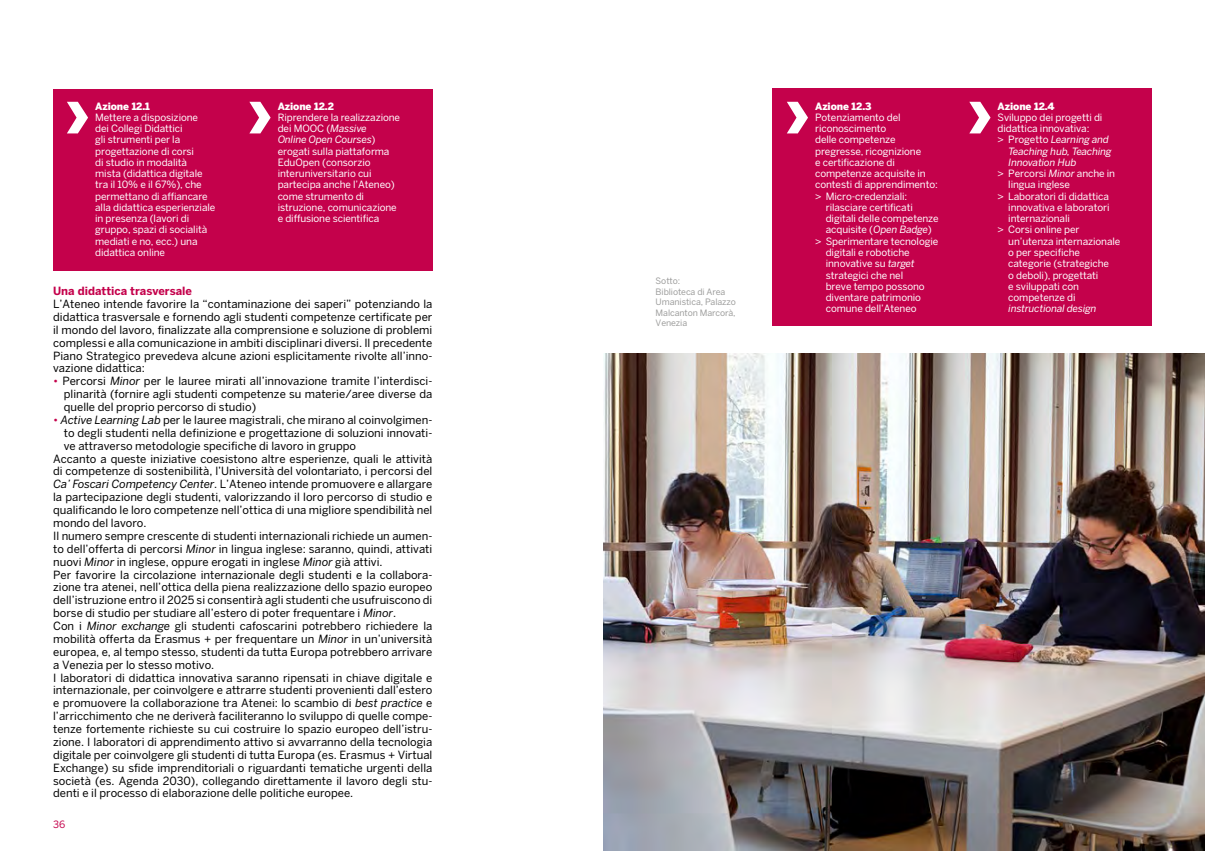
<style>
.page{position:relative;width:1205px;height:851px;background:#fff}
.page>*{position:absolute;margin:0;border:0;box-sizing:border-box;transform-origin:0 0}
.t1{font:11.25px/12.9px "Benton Sans";color:#000;text-align:justify}
.t2{font:700 11.25px "Benton Sans";color:#c4014b}
.t3{font:10px/11.2px "Benton Sans";letter-spacing:-.01em;color:#fff}
.t4{font:italic 10px "Benton Sans";letter-spacing:-.01em;color:#fff}
.t5{font:900 10px "Benton Sans";letter-spacing:-.01em;color:#fff}
.t6{font:10px "Benton Sans";color:#c4014b}
.t7{font:8.75px/10.5px "Benton Sans";letter-spacing:-.01em;color:#9d9d9c}
.s1{font-style:italic}
.s2{color:#c4014b}
.s3{font-style:normal}
</style>
<div class="page">
<div style="left:53px;top:89px;width:379px;height:181px;background:#c4014b"></div>
<div style="left:772px;top:89px;width:380px;height:237px;background:#c4014b"></div>
<svg style="left:67px;top:102px;width:21px;height:31px"></svg>
<svg style="left:787px;top:102px;width:21px;height:31px"></svg>
<svg style="left:249px;top:102px;width:22px;height:31px"></svg>
<svg style="left:969px;top:102px;width:21px;height:31px"></svg>
<img style="left:603px;top:353px;width:602px;height:497px">
<p class="t5" style="left:95px;top:100px;width:56px">Azione 12.1</p>
<p class="t3" style="left:95px;top:111px;width:122px">Mettere a disposizione<br>dei Collegi Didattici<br>gli strumenti per la progettazione di corsi<br>di studio in modalità<br>mista (didattica digitale tra il 10% e il 67%), che permettano di affiancare alla didattica esperienziale in presenza (lavori di gruppo, spazi di socialità mediati e no, ecc.) una didattica online</p>
<p class="t5" style="left:278px;top:100px;width:58px">Azione 12.2</p>
<p class="t3" style="left:278px;top:111px;width:124px">Riprendere la realizzazione dei MOOC (<span class="s1">Massive<br>Online Open Courses</span>) erogati sulla piattaforma<br>EduOpen (consorzio interuniversitario cui partecipa anche l’Ateneo) come strumento di istruzione, comunicazione e diffusione scientifica</p>
<p class="t2" style="left:53px;top:284px;width:140px">Una didattica trasversale</p>
<p class="t1" style="left:53px;top:297px;width:381px">L’Ateneo intende favorire la “contaminazione dei saperi” potenziando la didattica trasversale e fornendo agli studenti competenze certificate per il mondo del lavoro, finalizzate alla comprensione e soluzione di problemi complessi e alla comunicazione in ambiti disciplinari diversi. Il precedente Piano Strategico prevedeva alcune azioni esplicitamente rivolte all’inno&shy;vazione didattica:</p>
<p class="t1" style="left:64px;top:374px;width:370px;text-indent:-11px"><span class="s2">•</span> Percorsi <span class="s1">Minor</span> per le lauree mirati all’innovazione tramite l’interdisci&shy;plinarità (fornire agli studenti competenze su materie/aree diverse da quelle del proprio percorso di studio)</p>
<p class="t1" style="left:53px;top:413px;width:381px"><span class="s2">•</span> <span class="s1">Active Learning Lab</span> per le lauree magistrali, che mirano al coinvolgimen-</p>
<p class="t1" style="left:64px;top:426px;width:370px">to degli studenti nella definizione e progettazione di soluzioni innovati-</p>
<p class="t1" style="left:64px;top:439px;width:294px">ve attraverso metodologie specifiche di lavoro in gruppo</p>
<p class="t1" style="left:53px;top:452px;width:381px">Accanto a queste iniziative coesistono altre esperienze, quali le attività</p>
<p class="t1" style="left:53px;top:464px;width:381px">di competenze di sostenibilità, l’Università del volontariato, i percorsi del</p>
<p class="t1" style="left:53px;top:477px;width:381px"><span class="s1">Ca’ Foscari Competency Center</span>. L’Ateneo intende promuovere e allargare</p>
<p class="t1" style="left:53px;top:490px;width:381px">la partecipazione degli studenti, valorizzando il loro percorso di studio e</p>
<p class="t1" style="left:53px;top:503px;width:381px">qualificando le loro competenze nell’ottica di una migliore spendibilità nel</p>
<p class="t1" style="left:53px;top:516px;width:95px">mondo del lavoro.</p>
<p class="t1" style="left:53px;top:529px;width:381px">Il numero sempre crescente di studenti internazionali richiede un aumen-</p>
<p class="t1" style="left:53px;top:542px;width:381px">to dell’offerta di percorsi <span class="s1">Minor</span> in lingua inglese: saranno, quindi, attivati</p>
<p class="t1" style="left:53px;top:555px;width:331px">nuovi <span class="s1">Minor</span> in inglese, oppure erogati in inglese <span class="s1">Minor</span> già attivi.</p>
<p class="t1" style="left:53px;top:567px;width:381px">Per favorire la circolazione internazionale degli studenti e la collabora-</p>
<p class="t1" style="left:53px;top:580px;width:381px">zione tra atenei, nell’ottica della piena realizzazione dello spazio europeo</p>
<p class="t1" style="left:53px;top:593px;width:381px">dell’istruzione entro il 2025 si consentirà agli studenti che usufruiscono di</p>
<p class="t1" style="left:53px;top:606px;width:344px">borse di studio per studiare all’estero di poter frequentare i <span class="s1">Minor</span>.</p>
<p class="t1" style="left:53px;top:619px;width:381px">Con i <span class="s1">Minor exchange</span> gli studenti cafoscarini potrebbero richiedere la</p>
<p class="t1" style="left:53px;top:632px;width:381px">mobilità offerta da Erasmus + per frequentare un <span class="s1">Minor</span> in un’università</p>
<p class="t1" style="left:53px;top:645px;width:381px">europea, e, al tempo stesso, studenti da tutta Europa potrebbero arrivare</p>
<p class="t1" style="left:53px;top:658px;width:163px">a Venezia per lo stesso motivo.</p>
<p class="t1" style="left:53px;top:670px;width:381px">I laboratori di didattica innovativa saranno ripensati in chiave digitale e</p>
<p class="t1" style="left:53px;top:683px;width:381px">internazionale, per coinvolgere e attrarre studenti provenienti dall’estero</p>
<p class="t1" style="left:53px;top:696px;width:381px">e promuovere la collaborazione tra Atenei: lo scambio di <span class="s1">best practice</span> e</p>
<p class="t1" style="left:53px;top:709px;width:381px">l’arricchimento che ne deriverà faciliteranno lo sviluppo di quelle compe-</p>
<p class="t1" style="left:53px;top:722px;width:381px">tenze fortemente richieste su cui costruire lo spazio europeo dell’istru-</p>
<p class="t1" style="left:53px;top:735px;width:381px">zione. I laboratori di apprendimento attivo si avvarranno della tecnologia</p>
<p class="t1" style="left:53px;top:748px;width:381px">digitale per coinvolgere gli studenti di tutta Europa (es. Erasmus + Virtual</p>
<p class="t1" style="left:53px;top:760px;width:381px">Exchange) su sfide imprenditoriali o riguardanti tematiche urgenti della</p>
<p class="t1" style="left:53px;top:773px;width:381px">società (es. Agenda 2030), collegando direttamente il lavoro degli stu-</p>
<p class="t1" style="left:53px;top:786px;width:302px">denti e il processo di elaborazione delle politiche europee.</p>
<p class="t6" style="left:53px;top:818px;width:14px">36</p>
<p class="t7" style="left:656px;top:275px;width:82px">Sotto:<br>Biblioteca di Area<br>Umanistica, Palazzo<br>Malcanton Marcorà,<br>Venezia</p>
<p class="t5" style="left:815px;top:100px;width:58px">Azione 12.3</p>
<p class="t3" style="left:815px;top:111px;width:87px">Potenziamento del</p>
<p class="t3" style="left:815px;top:123px;width:73px">riconoscimento</p>
<p class="t3" style="left:815px;top:134px;width:82px">delle competenze</p>
<p class="t3" style="left:815px;top:145px;width:108px">pregresse, ricognizione</p>
<p class="t3" style="left:815px;top:156px;width:81px">e certificazione di</p>
<p class="t3" style="left:815px;top:168px;width:112px">competenze acquisite in</p>
<p class="t3" style="left:815px;top:179px;width:124px">contesti di apprendimento:</p>
<p class="t3" style="left:815px;top:190px;width:94px">&gt; Micro-credenziali:</p>
<p class="t3" style="left:826px;top:201px;width:89px">rilasciare certificati</p>
<p class="t3" style="left:826px;top:213px;width:114px">digitali delle competenze</p>
<p class="t3" style="left:826px;top:224px;width:108px">acquisite (<span class="s1">Open Badge</span>)</p>
<p class="t3" style="left:815px;top:235px;width:125px">&gt; Sperimentare tecnologie</p>
<p class="t3" style="left:826px;top:246px;width:86px">digitali e robotiche</p>
<p class="t3" style="left:826px;top:258px;width:90px">innovative su <span class="s1">target</span></p>
<p class="t3" style="left:826px;top:269px;width:79px">strategici che nel</p>
<p class="t3" style="left:826px;top:280px;width:100px">breve tempo possono</p>
<p class="t3" style="left:826px;top:291px;width:97px">diventare patrimonio</p>
<p class="t3" style="left:826px;top:303px;width:92px">comune dell’Ateneo</p>
<p class="t5" style="left:997px;top:100px;width:59px">Azione 12.4</p>
<p class="t3" style="left:997px;top:111px;width:106px">Sviluppo dei progetti di</p>
<p class="t3" style="left:997px;top:123px;width:93px">didattica innovativa:</p>
<p class="t4" style="left:997px;top:134px;width:113px"><span class="s3">&gt; Progetto</span> Learning and</p>
<p class="t4" style="left:1008px;top:145px;width:105px">Teaching hub, Teaching</p>
<p class="t4" style="left:1008px;top:156px;width:69px">Innovation Hub</p>
<p class="t3" style="left:997px;top:168px;width:119px">&gt; Percorsi <span class="s1">Minor</span> anche in</p>
<p class="t3" style="left:1008px;top:179px;width:63px">lingua inglese</p>
<p class="t3" style="left:997px;top:190px;width:113px">&gt; Laboratori di didattica</p>
<p class="t3" style="left:1008px;top:201px;width:103px">innovativa e laboratori</p>
<p class="t3" style="left:1008px;top:213px;width:63px">internazionali</p>
<p class="t3" style="left:997px;top:224px;width:83px">&gt; Corsi online per</p>
<p class="t3" style="left:1008px;top:235px;width:114px">un’utenza internazionale</p>
<p class="t3" style="left:1008px;top:246px;width:73px">o per specifiche</p>
<p class="t3" style="left:1008px;top:258px;width:102px">categorie (strategiche</p>
<p class="t3" style="left:1008px;top:269px;width:91px">o deboli), progettati</p>
<p class="t3" style="left:1008px;top:280px;width:72px">e sviluppati con</p>
<p class="t3" style="left:1008px;top:291px;width:69px">competenze di</p>
<p class="t4" style="left:1008px;top:303px;width:90px">instructional design</p>
</div>
